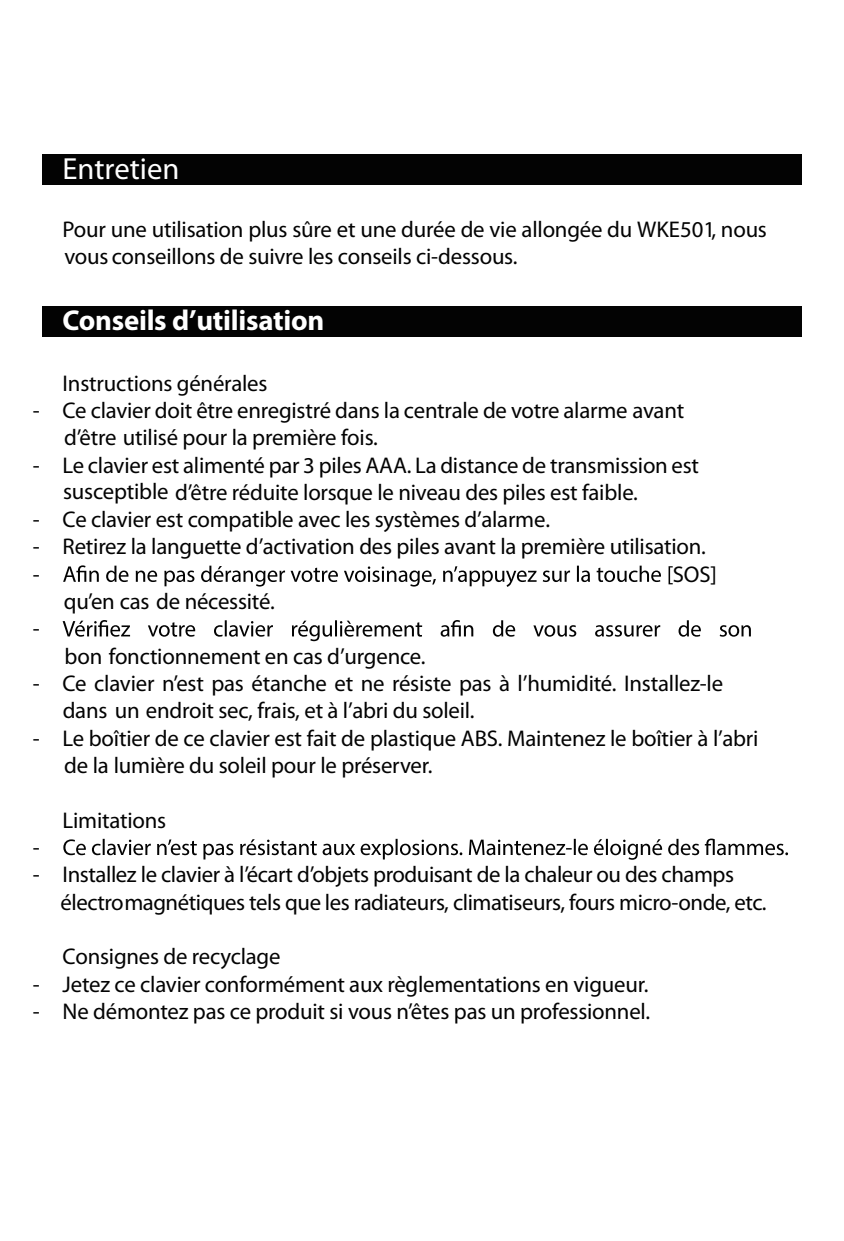
<style>
.page{position:relative;width:844px;height:1241px;background:#fff}
.page>*{position:absolute;margin:0;border:0;box-sizing:border-box;transform-origin:0 0}
.t1{font:30.45px "Myriad Pro";color:#fff}
.t2{font:700 28.7px "Myriad Pro";letter-spacing:-.01em;color:#fff}
.t3{font:22.75px/27.3px "Myriad Pro";letter-spacing:-.01em;color:#030303}
</style>
<div class="page">
<svg style="left:63px;top:565px;width:609px;height:21px"></svg>
<svg style="left:63px;top:620px;width:687px;height:21px"></svg>
<svg style="left:63px;top:838px;width:724px;height:21px"></svg>
<div style="left:42px;top:154px;width:759px;height:31px;background:#030303"></div>
<div style="left:42px;top:306px;width:759px;height:30px;background:#030303"></div>
<h1 class="t1" style="left:62px;top:152px;width:118px">Entretien</h1>
<p class="t3" style="left:62px;top:216px;width:705px">Pour une utilisation plus sûre et une durée de vie allongée du WKE501, nous vous conseillons de suivre les conseils ci-dessous.</p>
<p class="t2" style="left:62px;top:304px;width:263px">Conseils d’utilisation</p>
<p class="t3" style="left:62px;top:369px;width:206px">Instructions générales</p>
<p class="t3" style="left:64px;top:397px;width:621px;text-indent:-31px">- Ce clavier doit être enregistré dans la centrale de votre alarme avant d’être utilisé pour la première fois.</p>
<p class="t3" style="left:63px;top:451px;width:637px;text-indent:-30px">- Le clavier est alimenté par 3 piles AAA. La distance de transmission est susceptible d’être réduite lorsque le niveau des piles est faible.</p>
<p class="t3" style="left:33px;top:506px;width:519px">- Ce clavier est compatible avec les systèmes d’alarme.</p>
<p class="t3" style="left:33px;top:533px;width:674px">- Retirez la languette d’activation des piles avant la première utilisation. -</p>
<p class="t3" style="left:672px;top:561px;width:45px">SOS]</p>
<p class="t3" style="left:33px;top:615px;width:8px">-</p>
<p class="t3" style="left:64px;top:588px;width:212px">qu’en cas de nécessité.</p>
<p class="t3" style="left:64px;top:642px;width:362px">bon fonctionnement en cas d’urgence.</p>
<p class="t3" style="left:63px;top:670px;width:661px;text-indent:-30px">- Ce clavier n’est pas étanche et ne résiste pas à l’humidité. Installez-le dans un endroit sec, frais, et à l’abri du soleil.</p>
<p class="t3" style="left:64px;top:724px;width:695px;text-indent:-31px">- Le boîtier de ce clavier est fait de plastique ABS. Maintenez le boîtier à l’abri de la lumière du soleil pour le préserver.</p>
<p class="t3" style="left:63px;top:806px;width:105px">Limitations</p>
<p class="t3" style="left:33px;top:834px;width:8px">-</p>
<p class="t3" style="left:60px;top:861px;width:707px;text-indent:-28px">- Installez le clavier à l’écart d’objets produisant de la chaleur ou des champs électromagnétiques tels que les radiateurs, climatiseurs, fours micro-onde, etc.</p>
<p class="t3" style="left:63px;top:943px;width:219px">Consignes de recyclage</p>
<p class="t3" style="left:33px;top:970px;width:617px">- Jetez ce clavier conformément aux règlementations en vigueur.</p>
<p class="t3" style="left:33px;top:997px;width:618px">- Ne démontez pas ce produit si vous n’êtes pas un professionnel.</p>
</div>
